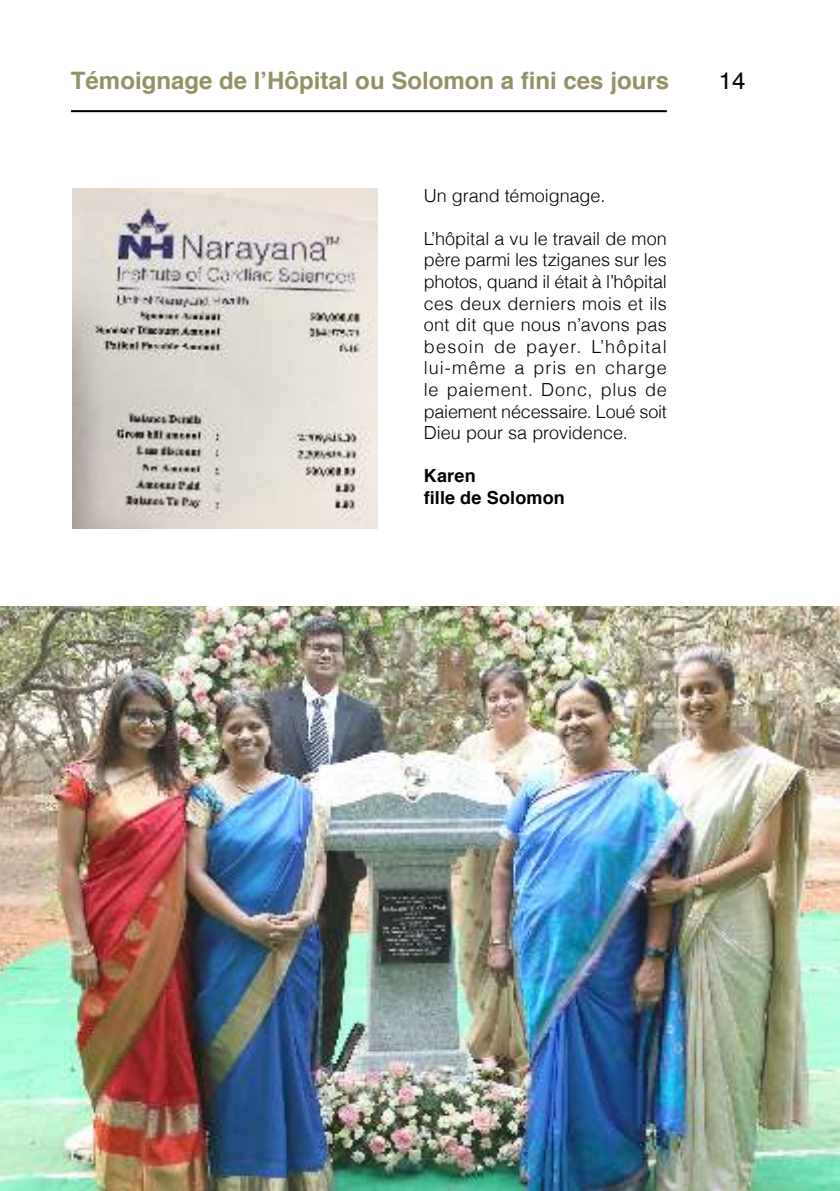
<style>
.page{position:relative;width:840px;height:1191px;background:#fff}
.page>*{position:absolute;margin:0;border:0;box-sizing:border-box;transform-origin:0 0}
.t1{font:700 24px "Helvetica";color:#959167}
.t2{font:24px "Helvetica";color:#000}
.t3{font:300 18px/21.6px "Helvetica";letter-spacing:-.005em;color:#000;text-align:justify}
.t4{font:700 18px/21.6px "Helvetica";letter-spacing:.01em;color:#000}
</style>
<div class="page">
<hr style="left:71px;top:110px;width:595px;height:2px;background:#000">
<img style="left:0;top:607px;width:839px;height:584px">
<img style="left:72px;top:189px;width:305px;height:339px">
<h1 class="t1" style="left:71px;top:61px;width:599px">Témoignage de l’Hôpital ou Solomon a fini ces jours</h1>
<p class="t3" style="left:423px;top:184px;width:183px">Un grand témoignage.</p>
<p class="t3" style="left:423px;top:228px;width:244px">L’hôpital a vu le travail de mon père parmi les tziganes sur les photos, quand il était à l’hôpital ces deux derniers mois et ils ont dit que nous n’avons pas besoin de payer. L’hôpital lui-même a pris en charge le paiement. Donc, plus de paiement nécessaire. Loué soit Dieu pour sa providence.</p>
<p class="t4" style="left:423px;top:465px;width:143px">Karen<br>fille de Solomon</p>
<h1 class="t2" style="left:718px;top:67px;width:28px">14</h1>
</div>
